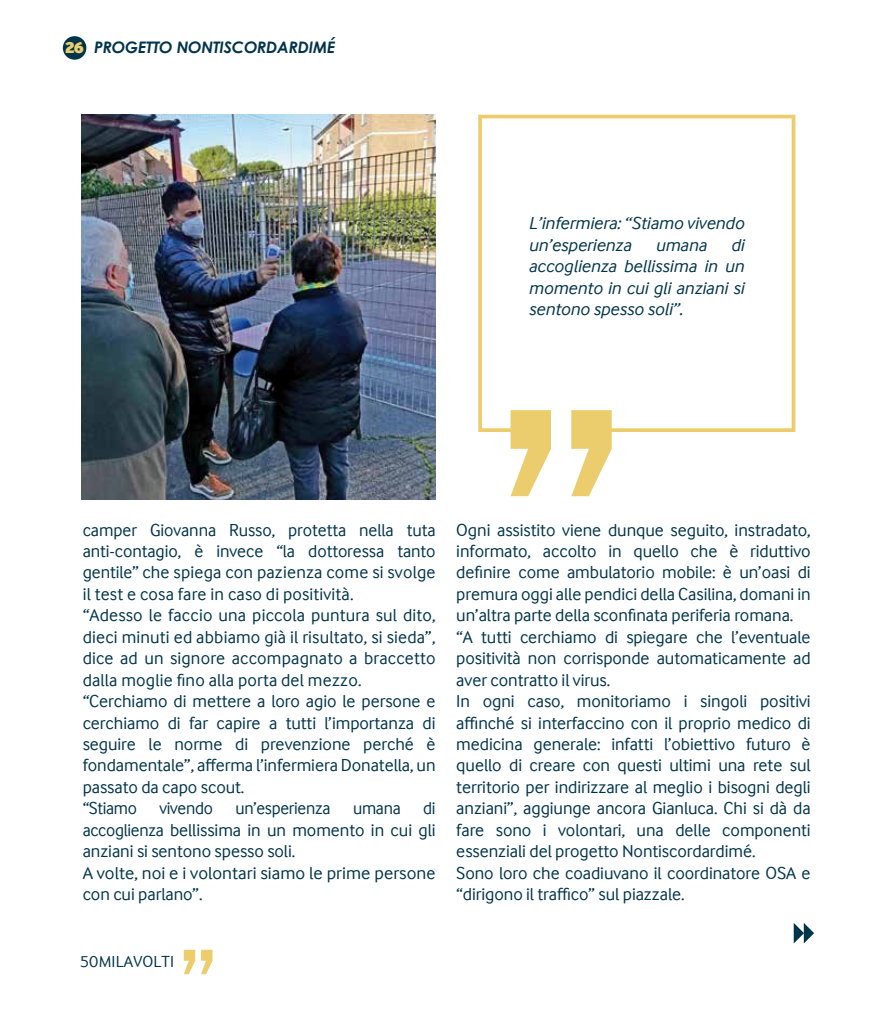
<style>
.page{position:relative;width:893px;height:1021px;background:#fff}
.page>*{position:absolute;margin:0;border:0;box-sizing:border-box;transform-origin:0 0}
.t1{font:17.85px/21.5px "Arla Inter Face";letter-spacing:-.005em;color:#00344b}
.t2{font:17.85px/21.5px "Arla Inter Face";letter-spacing:-.005em;color:#00344b;scale:.96 1}
.t3{font:italic 17.85px/21.5px "Arla Inter Face";color:#00344b}
.t4{font:16.5px "Arla Inter Face";letter-spacing:.01em;color:#00344b}
.t5{font:900 16.5px "Arla Inter Face";color:#eccd6e}
.t6{font:italic 700 15.9px "Century Gothic";letter-spacing:-.01em;color:#00344b}
</style>
<div class="page">
<svg style="left:184px;top:949px;width:11px;height:25px"></svg>
<svg style="left:201px;top:949px;width:12px;height:25px"></svg>
<div style="left:63px;top:36px;width:23px;height:24px;background:#00344b;border-radius:50%"></div>
<svg style="left:478px;top:115px;width:317px;height:317px"></svg>
<svg style="left:511px;top:410px;width:40px;height:86px"></svg>
<svg style="left:571px;top:410px;width:41px;height:86px"></svg>
<img style="left:81px;top:115px;width:354px;height:384px">
<svg style="left:794px;top:923px;width:20px;height:20px"></svg>
<p class="t5" style="left:65px;top:37px;width:21px">26</p>
<p class="t6" style="left:94px;top:37px;width:243px">PROGETTO NONTISCORDARDIMÉ</p>
<p class="t3" style="left:528px;top:213px;width:217px">L’infermiera: “Stiamo vivendo un’esperienza</p>
<p class="t3" style="left:528px;top:234px;width:217px;text-align:justify;text-indent:202px">di accoglienza bellissima in un momento in cui gli anziani si sentono spesso soli”.</p>
<p class="t3" style="left:655px;top:234px;width:53px">umana</p>
<p class="t1" style="left:83px;top:519px;width:354px">camper Giovanna Russo, protetta nella tuta anti-contagio, è invece “la dottoressa tanto gentile” che spiega con pazienza come si svolge il test e cosa fare in caso di positività.<br>“Adesso le faccio una piccola puntura sul dito, dieci minuti ed abbiamo già il risultato, si sieda”, dice ad un signore accompagnato a braccetto dalla moglie fino alla porta del mezzo. “Cerchiamo di mettere a loro agio le persone e cerchiamo di far capire a tutti l’importanza di seguire le norme di prevenzione perché è fondamentale”, afferma l’infermiera Donatella, un passato da capo scout.<br>“Stiamo</p>
<p class="t2" style="left:83px;top:797px;width:369px;text-indent:341px">di accoglienza bellissima in un momento in cui gli anziani si sentono spesso soli.<br>A volte, noi e i volontari siamo le prime persone con cui parlano”.</p>
<p class="t2" style="left:159px;top:797px;width:57px">vivendo</p>
<p class="t2" style="left:235px;top:797px;width:101px">un’esperienza</p>
<p class="t2" style="left:353px;top:797px;width:51px">umana</p>
<p class="t4" style="left:80px;top:952px;width:96px">50MILAVOLTI</p>
<p class="t1" style="left:456px;top:519px;width:356px">Ogni assistito viene dunque seguito, instradato, informato, accolto in quello che è riduttivo definire come ambulatorio mobile: è un’oasi di premura oggi alle pendici della Casilina, domani in un’altra parte della sconfinata periferia romana. “A tutti cerchiamo di spiegare che l’eventuale positività non corrisponde automaticamente ad aver contratto il virus.<br>In ogni caso, monitoriamo i singoli positivi affinché si interfaccino con il proprio medico di medicina generale: infatti l’obiettivo futuro è quello di creare con questi ultimi una rete sul territorio per indirizzare al meglio i bisogni degli anziani”, aggiunge ancora Gianluca. Chi si dà da fare sono i volontari, una delle componenti essenziali del progetto Nontiscordardimé.<br>Sono loro che coadiuvano il coordinatore OSA e “dirigono il traffico” sul piazzale.</p>
</div>
